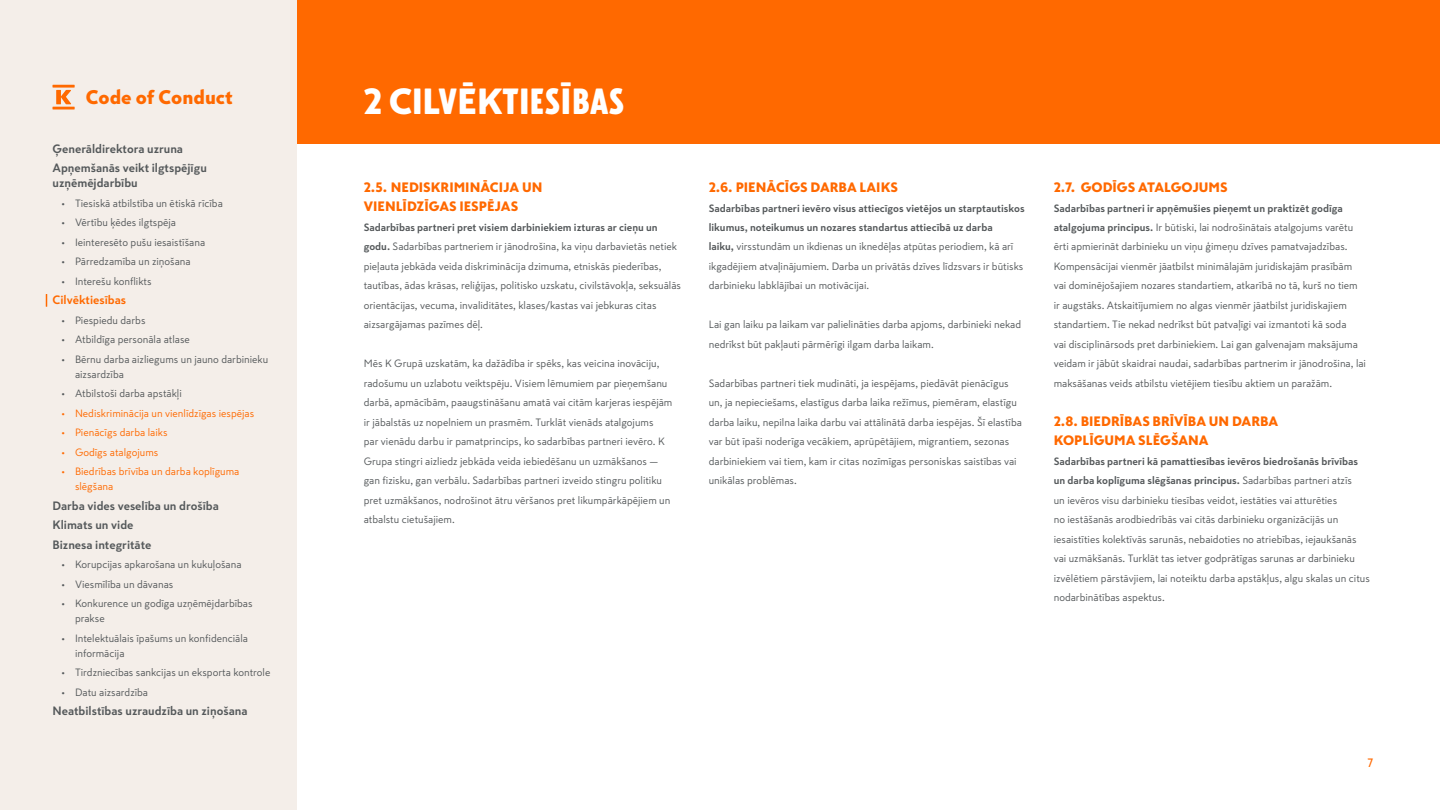
<style>
.page{position:relative;width:1440px;height:810px;background:#fff}
.page>*{position:absolute;margin:0;border:0;box-sizing:border-box;transform-origin:0 0}
.t1{font:900 36px "Skatta Sans Headline";color:#fff}
.t2{font:900 19.5px "Skatta Sans";color:#ff6900}
.t3{font:900 13.5px/19.5px "Skatta Sans";color:#ff6900}
.t4{font:700 12px/19.5px "Skatta Sans";color:#54585a}
.t5{font:700 12px "Skatta Sans";color:#ff6900}
.t6{font:500 12px "Skatta Sans";color:#ff6900}
.t7{font:10.5px/19.5px "Skatta Sans";color:#54585a}
.t8{font:10.5px/15px "Skatta Sans";color:#ff6900}
.s1{font-family:"Skatta Sans"}
.s2{font-weight:700}
</style>
<div class="page">
<div style="left:0;top:0;width:1440px;height:143px;background:#ff6900"></div>
<div style="left:0;top:0;width:296px;height:809px;background:#f4eee9"></div>
<svg style="left:52px;top:85px;width:23px;height:25px"></svg>
<svg style="left:46px;top:294px;width:1px;height:13px"></svg>
<h2 class="t2" style="left:86px;top:83px;width:149px">Code of Conduct</h2>
<p class="t4" style="left:52px;top:138px;width:156px">Ģenerāldirektora uzruna<br>Apņemšanās veikt ilgtspējīgu</p>
<p class="t4" style="left:52px;top:173px;width:87px">uzņēmējdarbību</p>
<p class="t7" style="left:62px;top:193px;width:163px">• Tiesiskā atbilstība un ētiskā rīcība</p>
<p class="t7" style="left:62px;top:213px;width:116px">• Vērtību ķēdes ilgtspēja</p>
<p class="t7" style="left:62px;top:232px;width:145px">• Ieinteresēto pušu iesaistīšana</p>
<p class="t7" style="left:62px;top:252px;width:131px">• Pārredzamība un ziņošana</p>
<p class="t7" style="left:62px;top:271px;width:92px">• Interešu konflikts</p>
<p class="t5" style="left:52px;top:291px;width:75px">Cilvēktiesības</p>
<p class="t7" style="left:62px;top:310px;width:85px">• Piespiedu darbs</p>
<p class="t7" style="left:62px;top:330px;width:130px">• Atbildīga personāla atlase</p>
<p class="t7" style="left:75px;top:351px;width:195px;line-height:15px;text-indent:-14px">• Bērnu darba aizliegums un jauno darbinieku aizsardzība</p>
<p class="t7" style="left:62px;top:384px;width:122px">• Atbilstoši darba apstākļi</p>
<p class="t8" style="left:62px;top:405px;width:194px">• Nediskriminācija un vienlīdzīgas iespējas</p>
<p class="t8" style="left:62px;top:425px;width:107px">• Pienācīgs darba laiks</p>
<p class="t8" style="left:62px;top:444px;width:98px">• Godīgs atalgojums</p>
<p class="t8" style="left:75px;top:464px;width:166px;text-indent:-14px">• Biedrības brīvība un darba koplīguma slēgšana</p>
<p class="t4" style="left:52px;top:495px;width:168px">Darba vides veselība un drošība<br>Klimats un vide<br>Biznesa integritāte</p>
<p class="t7" style="left:62px;top:555px;width:182px">• Korupcijas apkarošana un kukuļošana</p>
<p class="t7" style="left:62px;top:574px;width:113px">• Viesmīlība un dāvanas</p>
<p class="t7" style="left:75px;top:596px;width:179px;line-height:15px;text-indent:-14px">• Konkurence un godīga uzņēmējdarbības prakse</p>
<p class="t7" style="left:75px;top:630px;width:175px;line-height:15px;text-indent:-14px">• Intelektuālais īpašums un konfidenciāla informācija</p>
<p class="t7" style="left:62px;top:663px;width:210px">• Tirdzniecības sankcijas un eksporta kontrole</p>
<p class="t7" style="left:62px;top:682px;width:88px">• Datu aizsardzība</p>
<p class="t4" style="left:52px;top:701px;width:197px">Neatbilstības uzraudzība un ziņošana</p>
<h1 class="t1" style="left:364px;top:79px;width:262px">2 CILV<span class="s1">Ē</span>KTIES<span class="s1">Ī</span>BAS</h1>
<p class="t3" style="left:364px;top:177px;width:180px">2.5. NEDISKRIMINĀCIJA UN<br>VIENLĪDZĪGAS IESPĒJAS</p>
<p class="t7" style="left:364px;top:217px;width:319px"><span class="s2">Sadarbības partneri pret visiem darbiniekiem izturas ar cieņu un godu.</span> Sadarbības partneriem ir jānodrošina, ka viņu darbavietās netiek pieļauta jebkāda veida diskriminācija dzimuma, etniskās piederības, tautības, ādas krāsas, reliģijas, politisko uzskatu, civilstāvokļa, seksuālās orientācijas, vecuma, invaliditātes, klases/kastas vai jebkuras citas aizsargājamas pazīmes dēļ.</p>
<p class="t7" style="left:364px;top:354px;width:310px">Mēs K Grupā uzskatām, ka dažādība ir spēks, kas veicina inovāciju, radošumu un uzlabotu veiktspēju. Visiem lēmumiem par pieņemšanu darbā, apmācībām, paaugstināšanu amatā vai citām karjeras iespējām ir jābalstās uz nopelniem un prasmēm. Turklāt vienāds atalgojums<br>par vienādu darbu ir pamatprincips, ko sadarbības partneri ievēro. K Grupa stingri aizliedz jebkāda veida iebiedēšanu un uzmākšanos — gan fizisku, gan verbālu. Sadarbības partneri izveido stingru politiku pret uzmākšanos, nodrošinot ātru vēršanos pret likumpārkāpējiem un atbalstu cietušajiem.</p>
<p class="t3" style="left:709px;top:177px;width:191px">2.6. PIENĀCĪGS DARBA LAIKS</p>
<p class="t7" style="left:709px;top:198px;width:317px"><span class="s2">Sadarbības partneri ievēro visus attiecīgos vietējos un starptautiskos likumus, noteikumus un nozares standartus attiecībā uz darba<br>laiku,</span> virsstundām un ikdienas un iknedēļas atpūtas periodiem, kā arī ikgadējiem atvaļinājumiem. Darba un privātās dzīves līdzsvars ir būtisks darbinieku labklājībai un motivācijai.</p>
<p class="t7" style="left:709px;top:315px;width:314px">Lai gan laiku pa laikam var palielināties darba apjoms, darbinieki nekad nedrīkst būt pakļauti pārmērīgi ilgam darba laikam.</p>
<p class="t7" style="left:709px;top:373px;width:315px">Sadarbības partneri tiek mudināti, ja iespējams, piedāvāt pienācīgus un, ja nepieciešams, elastīgus darba laika režīmus, piemēram, elastīgu darba laiku, nepilna laika darbu vai attālinātā darba iespējas. Šī elastība var būt īpaši noderīga vecākiem, aprūpētājiem, migrantiem, sezonas darbiniekiem vai tiem, kam ir citas nozīmīgas personiskas saistības vai unikālas problēmas.</p>
<p class="t3" style="left:1054px;top:177px;width:175px">2.7. GODĪGS ATALGOJUMS</p>
<p class="t7" style="left:1054px;top:198px;width:314px"><span class="s2">Sadarbības partneri ir apņēmušies pieņemt un praktizēt godīga atalgojuma principus.</span> Ir būtiski, lai nodrošinātais atalgojums varētu ērti apmierināt darbinieku un viņu ģimeņu dzīves pamatvajadzības.<br>Kompensācijai vienmēr jāatbilst minimālajām juridiskajām prasībām vai dominējošajiem nozares standartiem, atkarībā no tā, kurš no tiem ir augstāks. Atskaitījumiem no algas vienmēr jāatbilst juridiskajiem standartiem. Tie nekad nedrīkst būt patvaļīgi vai izmantoti kā soda<br>vai disciplinārsods pret darbiniekiem. Lai gan galvenajam maksājuma veidam ir jābūt skaidrai naudai, sadarbības partnerim ir jānodrošina, lai maksāšanas veids atbilstu vietējiem tiesību aktiem un paražām.</p>
<p class="t3" style="left:1054px;top:411px;width:226px">2.8. BIEDRĪBAS BRĪVĪBA UN DARBA<br>KOPLĪGUMA SLĒGŠANA</p>
<p class="t7" style="left:1054px;top:451px;width:318px"><span class="s2">Sadarbības partneri kā pamattiesības ievēros biedrošanās brīvības un darba koplīguma slēgšanas principus.</span> Sadarbības partneri atzīs<br>un ievēros visu darbinieku tiesības veidot, iestāties vai atturēties<br>no iestāšanās arodbiedrībās vai citās darbinieku organizācijās un iesaistīties kolektīvās sarunās, nebaidoties no atriebības, iejaukšanās vai uzmākšanās. Turklāt tas ietver godprātīgas sarunas ar darbinieku izvēlētiem pārstāvjiem, lai noteiktu darba apstākļus, algu skalas un citus nodarbinātības aspektus.</p>
<p class="t6" style="left:1368px;top:755px;width:7px">7</p>
</div>
